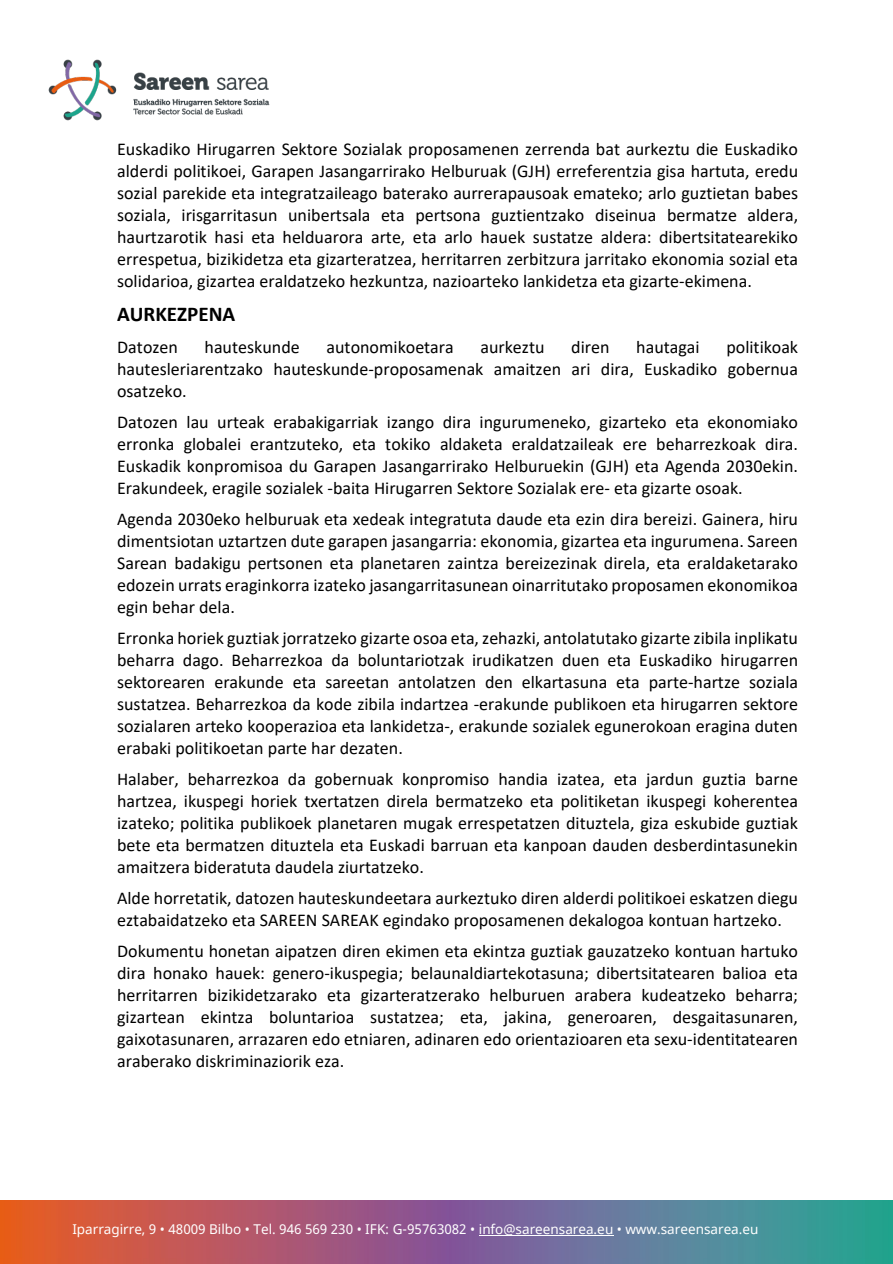
<style>
.page{position:relative;width:893px;height:1264px;background:#fff}
.page>*{position:absolute;margin:0;border:0;box-sizing:border-box;transform-origin:0 0}
.t1{font:700 21px "Calibri";color:#000}
.t2{font:18px/21.9px "Calibri";color:#000;text-align:justify}
.t3{font:13.5px "Noto Sans";color:#fff}
</style>
<div class="page">
<img style="left:48px;top:59px;width:222px;height:62px">
<img style="left:0;top:1200px;width:892px;height:63px">
<hr style="left:479px;top:1234px;width:134px;height:1px;background:#fff">
<p class="t2" style="left:117px;top:138px;width:682px">Euskadiko Hirugarren Sektore Sozialak proposamenen zerrenda bat aurkeztu die Euskadiko alderdi politikoei, Garapen Jasangarrirako Helburuak (GJH) erreferentzia gisa hartuta, eredu sozial parekide eta integratzaileago baterako aurrerapausoak emateko; arlo guztietan babes soziala, irisgarritasun unibertsala eta pertsona guztientzako diseinua bermatze aldera, haurtzarotik hasi eta helduarora arte, eta arlo hauek sustatze aldera: dibertsitatearekiko errespetua, bizikidetza eta gizarteratzea, herritarren zerbitzura jarritako ekonomia sozial eta solidarioa, gizartea eraldatzeko hezkuntza, nazioarteko lankidetza eta gizarte-ekimena.</p>
<p class="t1" style="left:117px;top:299px;width:120px">AURKEZPENA</p>
<p class="t2" style="left:117px;top:335px;width:62px">Datozen</p>
<p class="t2" style="left:204px;top:335px;width:97px">hauteskunde</p>
<p class="t2" style="left:326px;top:335px;width:129px">autonomikoetara</p>
<p class="t2" style="left:480px;top:335px;width:66px">aurkeztu</p>
<p class="t2" style="left:571px;top:335px;width:40px">diren</p>
<p class="t2" style="left:636px;top:335px;width:65px">hautagai</p>
<p class="t2" style="left:117px;top:335px;width:682px;text-indent:609px">politikoak hautesleriarentzako hauteskunde-proposamenak amaitzen ari dira, Euskadiko gobernua osatzeko.</p>
<p class="t2" style="left:117px;top:410px;width:682px">Datozen lau urteak erabakigarriak izango dira ingurumeneko, gizarteko eta ekonomiako erronka globalei erantzuteko, eta tokiko aldaketa eraldatzaileak ere beharrezkoak dira.<br>Euskadik konpromisoa du Garapen Jasangarrirako Helburuekin (GJH) eta Agenda 2030ekin.<br>Erakundeek, eragile sozialek -baita Hirugarren Sektore Sozialak ere- eta gizarte osoak.</p>
<p class="t2" style="left:117px;top:507px;width:682px">Agenda 2030eko helburuak eta xedeak integratuta daude eta ezin dira bereizi. Gainera, hiru dimentsiotan uztartzen dute garapen jasangarria: ekonomia, gizartea eta ingurumena. Sareen Sarean badakigu pertsonen eta planetaren zaintza bereizezinak direla, eta eraldaketarako edozein urrats eraginkorra izateko jasangarritasunean oinarritutako proposamen ekonomikoa egin behar dela.</p>
<p class="t2" style="left:117px;top:626px;width:682px">Erronka horiek guztiak jorratzeko gizarte osoa eta, zehazki, antolatutako gizarte zibila inplikatu beharra dago. Beharrezkoa da boluntariotzak irudikatzen duen eta Euskadiko hirugarren sektorearen erakunde eta sareetan antolatzen den elkartasuna eta parte-hartze soziala sustatzea. Beharrezkoa da kode zibila indartzea -erakunde publikoen eta hirugarren sektore sozialaren arteko kooperazioa eta lankidetza-, erakunde sozialek egunerokoan eragina duten erabaki politikoetan parte har dezaten.</p>
<p class="t2" style="left:117px;top:767px;width:682px">Halaber, beharrezkoa da gobernuak konpromiso handia izatea, eta jardun guztia barne hartzea, ikuspegi horiek txertatzen direla bermatzeko eta politiketan ikuspegi koherentea izateko; politika publikoek planetaren mugak errespetatzen dituztela, giza eskubide guztiak bete eta bermatzen dituztela eta Euskadi barruan eta kanpoan dauden desberdintasunekin amaitzera bideratuta daudela ziurtatzeko.</p>
<p class="t2" style="left:117px;top:886px;width:682px">Alde horretatik, datozen hauteskundeetara aurkeztuko diren alderdi politikoei eskatzen diegu eztabaidatzeko eta SAREEN SAREAK egindako proposamenen dekalogoa kontuan hartzeko.</p>
<p class="t2" style="left:117px;top:939px;width:682px">Dokumentu honetan aipatzen diren ekimen eta ekintza guztiak gauzatzeko kontuan hartuko dira honako hauek: genero-ikuspegia; belaunaldiartekotasuna; dibertsitatearen balioa eta herritarren bizikidetzarako eta gizarteratzerako helburuen arabera kudeatzeko beharra; gizartean ekintza boluntarioa sustatzea; eta, jakina, generoaren, desgaitasunaren, gaixotasunaren, arrazaren edo etniaren, adinaren edo orientazioaren eta sexu-identitatearen araberako diskriminaziorik eza.</p>
<p class="t3" style="left:72px;top:1219px;width:687px">Iparragirre, 9 • 48009 Bilbo • Tel. 946 569 230 • IFK: G-95763082 • info@sareensarea.eu • www.sareensarea.eu</p>
</div>
